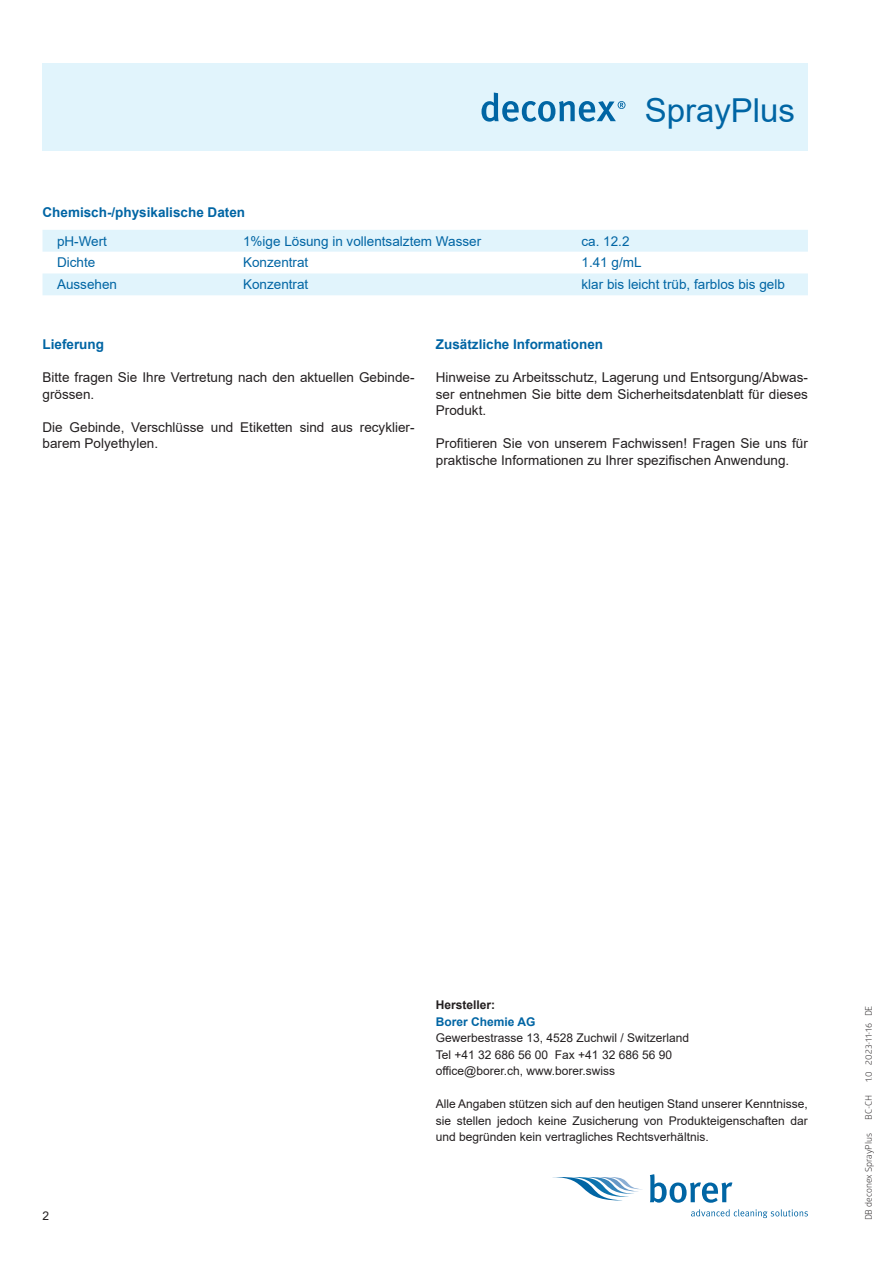
<style>
.page{position:relative;width:893px;height:1263px;background:#fff}
.page>*{position:absolute;margin:0;border:0;box-sizing:border-box;transform-origin:0 0}
.t1{font:33px "Arial";color:#0065a4}
.t2{font:13.5px/16.5px "Arial";color:#231f20}
.t3{font:13.5px "Arial";color:#0065a4}
.t4{font:700 13.5px "Arial";color:#0065a4}
.t5{font:12px/16.5px "Arial";color:#231f20}
.t6{font:700 12px "Arial";color:#0065a4}
.t7{font:700 12px "Arial";color:#231f20}
.t8{font:9px "Glober";color:#231f20}
</style>
<div class="page">
<svg style="left:552px;top:1177px;width:90px;height:23px"></svg>
<svg style="left:650px;top:1174px;width:82px;height:29px"></svg>
<svg style="left:691px;top:1209px;width:117px;height:9px"></svg>
<div style="left:43px;top:64px;width:765px;height:87px;background:#e1f4fc"></div>
<svg style="left:481px;top:93px;width:144px;height:29px"></svg>
<svg style="left:43px;top:230px;width:765px;height:65px;fill:#e1f4fc"></svg>
<h1 class="t1" style="left:645px;top:88px;width:152px">SprayPlus</h1>
<h1 class="t1" style="left:498px;top:88px;width:299px">ProdBez_Folgeseite</h1>
<p class="t4" style="left:43px;top:203px;width:204px">Chemisch-/physikalische Daten</p>
<p class="t3" style="left:57px;top:232px;width:52px">pH-Wert</p>
<p class="t3" style="left:243px;top:232px;width:240px">1%ige Lösung in vollentsalztem Wasser</p>
<p class="t3" style="left:581px;top:232px;width:50px">ca. 12.2</p>
<p class="t3" style="left:57px;top:253px;width:40px">Dichte</p>
<p class="t3" style="left:243px;top:253px;width:67px">Konzentrat</p>
<p class="t3" style="left:581px;top:253px;width:62px">1.41 g/mL</p>
<p class="t3" style="left:57px;top:275px;width:62px">Aussehen</p>
<p class="t3" style="left:243px;top:275px;width:67px">Konzentrat</p>
<p class="t3" style="left:581px;top:275px;width:205px">klar bis leicht trüb, farblos bis gelb</p>
<p class="t4" style="left:43px;top:335px;width:63px">Lieferung</p>
<p class="t2" style="left:43px;top:369px;width:374px">Bitte fragen Sie Ihre Vertretung nach den aktuellen Gebinde&shy;grössen.</p>
<p class="t2" style="left:43px;top:418px;width:374px">Die Gebinde, Verschlüsse und Etiketten sind aus recyklier&shy;barem Polyethylen.</p>
<p class="t4" style="left:436px;top:335px;width:169px">Zusätzliche Informationen</p>
<p class="t2" style="left:436px;top:369px;width:374px;text-align:justify">Hinweise zu Arbeitsschutz, Lagerung und Entsorgung/Abwas&shy;ser entnehmen Sie bitte dem Sicherheitsdatenblatt für dieses Produkt.</p>
<p class="t2" style="left:436px;top:435px;width:374px">Profitieren Sie von unserem Fachwissen! Fragen Sie uns für praktische Informationen zu Ihrer spezifischen Anwendung.</p>
<p class="t5" style="left:43px;top:1208px;width:8px">2</p>
<p class="t7" style="left:436px;top:996px;width:61px">Hersteller:</p>
<p class="t6" style="left:436px;top:1013px;width:101px">Borer Chemie AG</p>
<p class="t5" style="left:436px;top:1029px;width:255px">Gewerbestrasse 13, 4528 Zuchwil / Switzerland<br>Tel +41 32 686 56 00 Fax +41 32 686 56 90 office@borer.ch, www.borer.swiss</p>
<p class="t5" style="left:436px;top:1095px;width:374px;text-align:justify">Alle Angaben stützen sich auf den heutigen Stand unserer Kenntnisse, sie stellen jedoch keine Zusicherung von Produkteigenschaften dar und begründen kein vertragliches Rechtsverhältnis.</p>
<p class="t8" style="left:862px;top:1082px;width:78px;rotate:-90deg">1.0 2023-11-16 DE</p>
<p class="t8" style="left:862px;top:1120px;width:26px;rotate:-90deg">BC-CH</p>
<p class="t8" style="left:862px;top:1220px;width:89px;rotate:-90deg">DB deconex SprayPlus</p>
</div>
